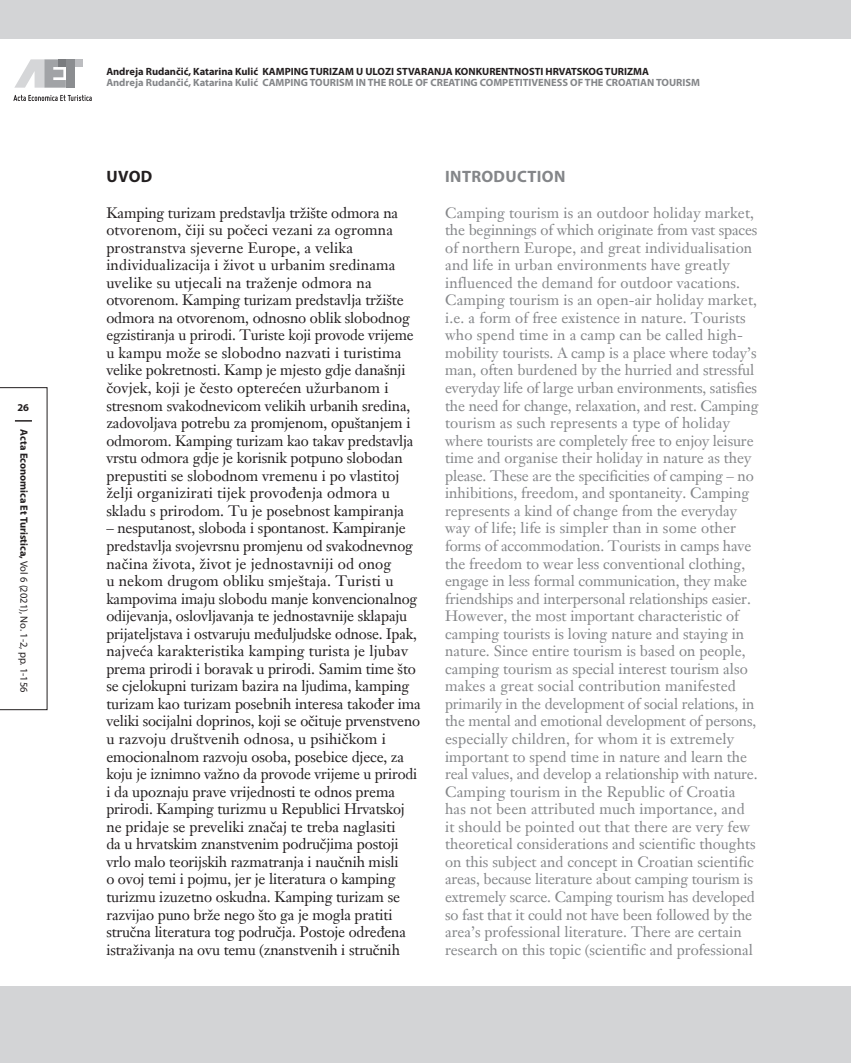
<style>
.page{position:relative;width:851px;height:1063px;background:#fff}
.page>*{position:absolute;margin:0;border:0;box-sizing:border-box;transform-origin:0 0}
.t1{font:700 16.5px "Myriad Pro";color:#848689}
.t2{font:700 16.5px "Myriad Pro";color:#231f20}
.t3{font:15px/17.5px "Janson HR";color:#848689}
.t4{font:15px/17.5px "Janson HR";letter-spacing:-.01em;color:#231f20}
.t5{font:700 10.5px "Myriad Pro";color:#848689}
.t6{font:700 10.5px "Myriad Pro";color:#231f20}
.t7{font:10.5px "Myriad Pro";color:#231f20}
.s1{font-weight:700}
</style>
<div class="page">
<div style="left:0;top:0;width:850px;height:38px;background:#d3d4d6"></div>
<div style="left:0;top:986px;width:850px;height:77px;background:#d3d4d6"></div>
<svg style="left:0;top:387px;width:47px;height:323px"></svg>
<svg style="left:14px;top:59px;width:52px;height:29px"></svg>
<div style="left:66px;top:59px;width:9px;height:29px;background:#8b8d90"></div>
<div style="left:58px;top:59px;width:8px;height:8px;background:#7a7c7f"></div>
<div style="left:75px;top:59px;width:7px;height:8px;background:#bcbdc0"></div>
<svg style="left:13px;top:95px;width:79px;height:6px"></svg>
<p class="t6" style="left:17px;top:401px;width:13px">26</p>
<p class="t7" style="left:31px;top:429px;width:265px;rotate:90deg"><span class="s1">Acta Economica Et Turistica,</span> Vol 6 (2021), No. 1-2, pp. 1-156</p>
<p class="t6" style="left:106px;top:64px;width:544px">Andreja Rudančić, Katarina Kulić KAMPING TURIZAM U ULOZI STVARANJA KONKURENTNOSTI HRVATSKOG TURIZMA</p>
<p class="t5" style="left:106px;top:76px;width:595px">Andreja Rudančić, Katarina Kulić CAMPING TOURISM IN THE ROLE OF CREATING COMPETITIVENESS OF THE CROATIAN TOURISM</p>
<p class="t2" style="left:106px;top:166px;width:24px">Uvod</p>
<p class="t4" style="left:106px;top:203px;width:309px">Kamping turizam predstavlja tržište odmora na otvorenom, čiji su počeci vezani za ogromna prostranstva sjeverne Europe, a velika individualizacija i život u urbanim sredinama uvelike su utjecali na traženje odmora na otvorenom. Kamping turizam predstavlja tržište odmora na otvorenom, odnosno oblik slobodnog egzistiranja u prirodi. Turiste koji provode vrijeme u kampu može se slobodno nazvati i turistima velike pokretnosti. Kamp je mjesto gdje današnji čovjek, koji je često opterećen užurbanom i stresnom svakodnevicom velikih urbanih sredina, zadovoljava potrebu za promjenom, opuštanjem i odmorom. Kamping turizam kao takav predstavlja vrstu odmora gdje je korisnik potpuno slobodan prepustiti se slobodnom vremenu i po vlastitoj želji organizirati tijek provođenja odmora u skladu s prirodom. Tu je posebnost kampiranja</p>
<p class="t4" style="left:106px;top:519px;width:316px">– nesputanost, sloboda i spontanost. Kampiranje predstavlja svojevrsnu promjenu od svakodnevnog načina života, život je jednostavniji od onog<br>u nekom drugom obliku smještaja. Turisti u kampovima imaju slobodu manje konvencionalnog odijevanja, oslovljavanja te jednostavnije sklapaju prijateljstava i ostvaruju međuljudske odnose. Ipak, najveća karakteristika kamping turista je ljubav prema prirodi i boravak u prirodi. Samim time što se cjelokupni turizam bazira na ljudima, kamping turizam kao turizam posebnih interesa također ima veliki socijalni doprinos, koji se očituje prvenstveno u razvoju društvenih odnosa, u psihičkom i emocionalnom razvoju osoba, posebice djece, za koju je iznimno važno da provode vrijeme u prirodi i da upoznaju prave vrijednosti te odnos prema prirodi. Kamping turizmu u Republici Hrvatskoj ne pridaje se preveliki značaj te treba naglasiti<br>da u hrvatskim znanstvenim područjima postoji vrlo malo teorijskih razmatranja i naučnih misli<br>o ovoj temi i pojmu, jer je literatura o kamping turizmu izuzetno oskudna. Kamping turizam se razvijao puno brže nego što ga je mogla pratiti stručna literatura tog područja. Postoje određena istraživanja na ovu temu (znanstvenih i stručnih</p>
<p class="t1" style="left:445px;top:166px;width:17px">Introduction</p>
<p class="t3" style="left:445px;top:203px;width:315px">Camping tourism is an outdoor holiday market, the beginnings of which originate from vast spaces of northern Europe, and great individualisation and life in urban environments have greatly influenced the demand for outdoor vacations.<br>Camping tourism is an open-air holiday market, i.e. a form of free existence in nature. Tourists who spend time in a camp can be called high&shy;mobility tourists. A camp is a place where today’s man, often burdened by the hurried and stressful everyday life of large urban environments, satisfies the need for change, relaxation, and rest. Camping tourism as such represents a type of holiday where tourists are completely free to enjoy leisure time and organise their holiday in nature as they please. These are the specificities of camping – no inhibitions, freedom, and spontaneity. Camping represents a kind of change from the everyday way of life; life is simpler than in some other forms of accommodation. Tourists in camps have the freedom to wear less conventional clothing, engage in less formal communication, they make friendships and interpersonal relationships easier.<br>However, the most important characteristic of camping tourists is loving nature and staying in nature. Since entire tourism is based on people, camping tourism as special interest tourism also makes a great social contribution manifested primarily in the development of social relations, in the mental and emotional development of persons, especially children, for whom it is extremely important to spend time in nature and learn the real values, and develop a relationship with nature.<br>Camping tourism in the Republic of Croatia has not been attributed much importance, and<br>it should be pointed out that there are very few theoretical considerations and scientific thoughts on this subject and concept in Croatian scientific areas, because literature about camping tourism is extremely scarce. Camping tourism has developed so fast that it could not have been followed by the area’s professional literature. There are certain research on this topic (scientific and professional</p>
</div>
